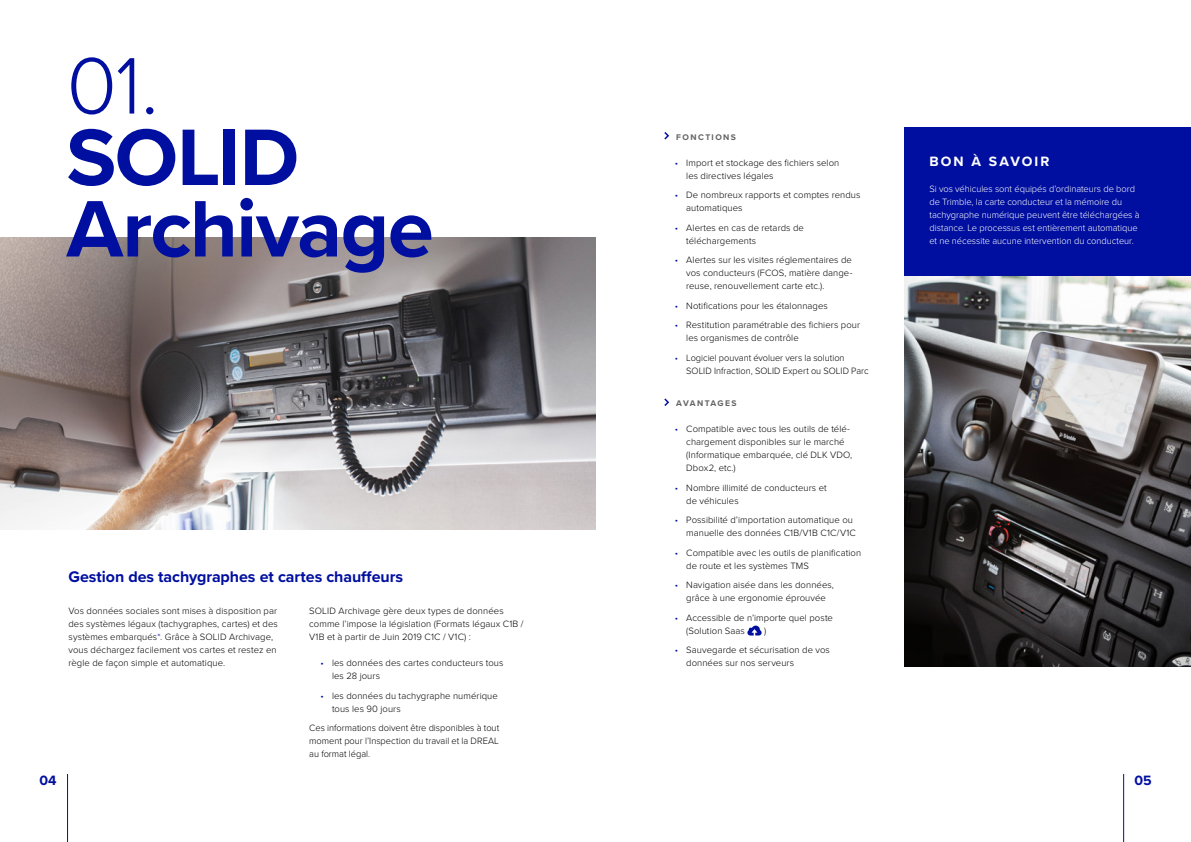
<style>
.page{position:relative;width:1191px;height:842px;background:#fff}
.page>*{position:absolute;margin:0;border:0;box-sizing:border-box;transform-origin:0 0}
.t1{font:700 83px/71.5px "Proxima Nova";letter-spacing:-.02em;color:#000f9f}
.t2{font:300 83px "Proxima Nova";color:#000f9f}
.t3{font:700 16px "Proxima Nova";letter-spacing:-.005em;color:#000f9f}
.t4{font:700 14px "Proxima Nova";letter-spacing:.15em;color:#fff}
.t5{font:700 14px "Proxima Nova";color:#000f9f}
.t6{font:300 9.5px/13px "Proxima Nova";letter-spacing:.005em;color:#000}
.t7{font:300 9.5px/13px "Proxima Nova";letter-spacing:-.005em;color:#fff}
.t8{font:700 8.5px "Proxima Nova";letter-spacing:.165em;color:#646363}
.t9{font:700 8.5px "Proxima Nova";letter-spacing:.145em;color:#646363}
.s1{color:#000f9f}
</style>
<div class="page">
<hr style="left:67px;top:774px;width:1px;height:68px;background:#000f9f">
<hr style="left:1123px;top:774px;width:1px;height:68px;background:#000f9f">
<img style="left:904px;top:276px;width:287px;height:390px">
<img style="left:0;top:237px;width:595px;height:293px">
<svg style="left:664px;top:132px;width:5px;height:8px"></svg>
<svg style="left:664px;top:398px;width:5px;height:8px"></svg>
<svg style="left:747px;top:626px;width:15px;height:9px"></svg>
<div style="left:904px;top:127px;width:287px;height:149px;background:#000f9f"></div>
<h1 class="t2" style="left:66px;top:24px;width:94px">01.</h1>
<h1 class="t1" style="left:66px;top:120px;width:369px">SOLID<br>Archivage</h1>
<p class="t8" style="left:676px;top:130px;width:61px">FONCTIONS</p>
<p class="t6" style="left:686px;top:155px;width:155px;text-indent:-11px"><span class="s1">•</span> Import et stockage des fichiers selon les directives légales</p>
<p class="t6" style="left:686px;top:188px;width:176px;text-indent:-11px"><span class="s1">•</span> De nombreux rapports et comptes rendus automatiques</p>
<p class="t6" style="left:686px;top:220px;width:119px;text-indent:-11px"><span class="s1">•</span> Alertes en cas de retards de téléchargements</p>
<p class="t6" style="left:686px;top:253px;width:168px;text-align:justify;text-indent:-11px"><span class="s1">•</span> Alertes sur les visites réglementaires de vos conducteurs (FCOS, matière dange&shy;reuse, renouvellement carte etc.).</p>
<p class="t6" style="left:675px;top:298px;width:155px"><span class="s1">•</span> Notifications pour les étalonnages</p>
<p class="t6" style="left:686px;top:318px;width:175px;text-indent:-11px"><span class="s1">•</span> Restitution paramétrable des fichiers pour les organismes de contrôle</p>
<p class="t6" style="left:686px;top:350px;width:184px;text-indent:-11px"><span class="s1">•</span> Logiciel pouvant évoluer vers la solution<br>SOLID Infraction, SOLID Expert ou SOLID Parc</p>
<p class="t9" style="left:676px;top:397px;width:62px">AVANTAGES</p>
<p class="t6" style="left:686px;top:422px;width:168px;text-indent:-11px"><span class="s1">•</span> Compatible avec tous les outils de télé&shy;chargement disponibles sur le marché (Informatique embarquée, clé DLK VDO,<br>Dbox2, etc.)</p>
<p class="t6" style="left:686px;top:480px;width:142px;text-indent:-11px"><span class="s1">•</span> Nombre illimité de conducteurs et de véhicules</p>
<p class="t6" style="left:686px;top:513px;width:171px;text-indent:-11px"><span class="s1">•</span> Possibilité d’importation automatique ou manuelle des données C1B/V1B C1C/V1C</p>
<p class="t6" style="left:686px;top:545px;width:176px;text-indent:-11px"><span class="s1">•</span> Compatible avec les outils de planification de route et les systèmes TMS</p>
<p class="t6" style="left:675px;top:578px;width:161px;text-align:center"><span class="s1">•</span> Navigation aisée dans les données, grâce à une ergonomie éprouvée</p>
<p class="t6" style="left:686px;top:610px;width:148px;text-indent:-11px"><span class="s1">•</span> Accessible de n’importe quel poste (Solution Saas</p>
<h2 class="t3" style="left:68px;top:564px;width:336px">Gestion des tachygraphes et cartes chauffeurs</h2>
<p class="t6" style="left:68px;top:604px;width:211px">Vos données sociales sont mises à disposition par des systèmes légaux (tachygraphes, cartes) et des systèmes embarqués<span class="s1">*</span>. Grâce à SOLID Archivage, vous déchargez facilement vos cartes et restez en règle de façon simple et automatique.</p>
<p class="t6" style="left:309px;top:604px;width:216px">SOLID Archivage gère deux types de données comme l’impose la législation (Formats légaux C1B /<br>V1B et à partir de Juin 2019 C1C / V1C) :</p>
<p class="t6" style="left:764px;top:623px;width:4px">)</p>
<p class="t6" style="left:686px;top:643px;width:145px;text-indent:-11px"><span class="s1">•</span> Sauvegarde et sécurisation de vos données sur nos serveurs</p>
<p class="t6" style="left:332px;top:656px;width:173px;text-indent:-11px"><span class="s1">•</span> les données des cartes conducteurs tous les 28 jours</p>
<p class="t6" style="left:332px;top:688px;width:167px;text-indent:-11px"><span class="s1">•</span> les données du tachygraphe numérique tous les 90 jours</p>
<p class="t6" style="left:309px;top:721px;width:191px;text-align:justify">Ces informations doivent être disponibles à tout moment pour l’Inspection du travail et la DREAL au format légal.</p>
<h3 class="t4" style="left:929px;top:150px;width:122px">BON À SAVOIR</h3>
<p class="t7" style="left:929px;top:181px;width:212px">Si vos véhicules sont équipés d’ordinateurs de bord de Trimble, la carte conducteur et la mémoire du tachygraphe numérique peuvent être téléchargées à distance. Le processus est entièrement automatique et ne nécessite aucune intervention du conducteur.</p>
<h3 class="t5" style="left:40px;top:770px;width:19px">04</h3>
<h3 class="t5" style="left:1134px;top:770px;width:19px">05</h3>
</div>
